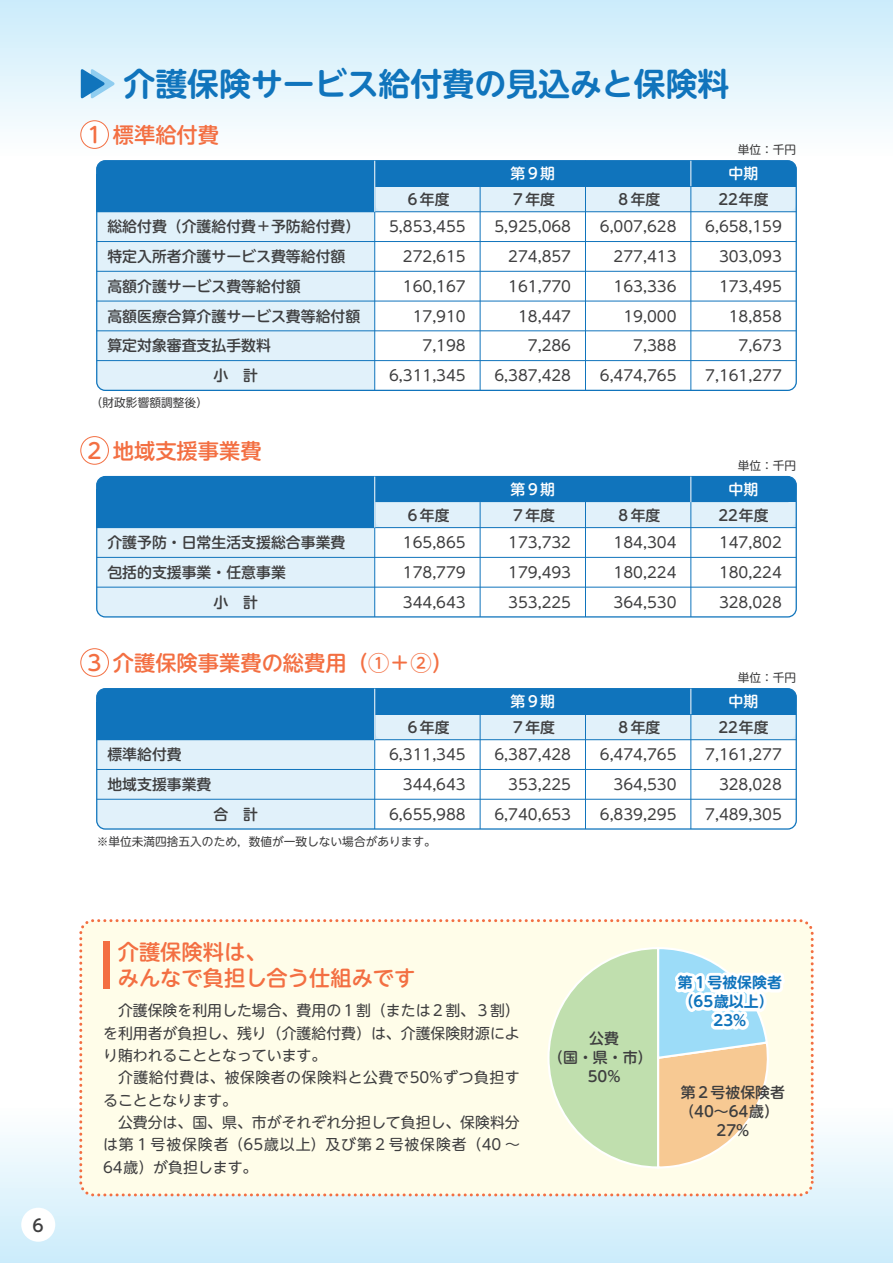
<style>
.page{position:relative;width:893px;height:1263px;background:#fff}
.page>*{position:absolute;margin:0;border:0;box-sizing:border-box;transform-origin:0 0}
.t1{font:700 31.95px "UD Shin M Go Pro De";color:#1074bc}
.t2{font:500 21.3px/26.5px "UD Shin M Go Pro";color:#f36f42}
.t3{font:500 16.95px "UD Shin M Go Pro";color:#3e3e3f}
.t4{font:14.85px/29.7px "UD Shin M Go Pro";color:#3e3e3f;text-align:right}
.t5{font:500 14.85px/19px "UD Shin M Go Pro";color:#3e3e3f;text-align:center}
.t6{font:14.85px/22.4px "UD Shin M Go Pro";letter-spacing:.035em;color:#3e3e3f}
.t7{font:700 14.85px/19px "UD Shin M Go Pro De";color:#1074bc;text-align:center}
.t8{font:500 14.85px "UD Shin M Go Pro";color:#fff}
.t9{font:11.7px "UD Shin M Go Pro";color:#3e3e3f}
</style>
<div class="page">
<div style="left:0;top:0;width:893px;height:157px;background:linear-gradient(to bottom,#cbecfb,#fefefe)"></div>
<div style="left:0;top:1106px;width:893px;height:157px;background:linear-gradient(to bottom,#fefefe,#cbebfa)"></div>
<div style="left:81px;top:921px;width:731px;height:274px;background:#fffde9;border-radius:13px"></div>
<div style="left:79px;top:919px;width:735px;height:277px;border:3px dashed #f36f42;border-radius:13px"></div>
<div style="left:81px;top:121px;width:27px;height:27px;background:#fff;border-radius:50%"></div>
<div style="left:80px;top:120px;width:29px;height:29px;border:1px solid #f36f42;border-radius:50%"></div>
<div style="left:375px;top:161px;width:421px;height:51px;background:#e1f1fa;border-radius:9px"></div>
<div style="left:97px;top:161px;width:278px;height:229px;background:#e1f1fa;border-radius:9px"></div>
<div style="left:97px;top:161px;width:699px;height:25px;background:#1074bc;border-radius:9px"></div>
<div style="left:97px;top:174px;width:699px;height:12px;background:#1074bc"></div>
<div style="left:97px;top:186px;width:278px;height:26px;background:#1074bc"></div>
<div style="left:124px;top:373px;width:251px;height:17px;background:#e1f1fa"></div>
<div style="left:96px;top:160px;width:701px;height:231px;border:1px solid #1074bc;border-radius:9px"></div>
<hr style="left:480px;top:186px;width:1px;height:204px;background:#1074bc">
<hr style="left:97px;top:241px;width:699px;height:1px;background:#1074bc">
<hr style="left:97px;top:271px;width:699px;height:1px;background:#1074bc">
<hr style="left:97px;top:301px;width:699px;height:1px;background:#1074bc">
<hr style="left:97px;top:330px;width:699px;height:1px;background:#1074bc">
<hr style="left:97px;top:360px;width:699px;height:1px;background:#1074bc">
<hr style="left:585px;top:161px;width:1px;height:229px;background:#1074bc">
<hr style="left:690px;top:186px;width:1px;height:204px;background:#1074bc">
<svg style="left:690px;top:161px;width:1px;height:25px"></svg>
<hr style="left:97px;top:211px;width:699px;height:1px;background:#1074bc">
<hr style="left:374px;top:186px;width:1px;height:204px;background:#1074bc">
<hr style="left:374px;top:161px;width:1px;height:51px;background:#fff">
<div style="left:80px;top:436px;width:29px;height:29px;border:1px solid #f36f42;border-radius:50%"></div>
<div style="left:375px;top:477px;width:421px;height:51px;background:#e1f1fa;border-radius:9px"></div>
<div style="left:97px;top:477px;width:278px;height:140px;background:#e1f1fa;border-radius:9px"></div>
<div style="left:97px;top:477px;width:699px;height:25px;background:#1074bc;border-radius:9px"></div>
<div style="left:97px;top:490px;width:699px;height:12px;background:#1074bc"></div>
<div style="left:97px;top:502px;width:278px;height:26px;background:#1074bc"></div>
<div style="left:96px;top:476px;width:701px;height:141px;border:1px solid #1074bc;border-radius:9px"></div>
<hr style="left:480px;top:502px;width:1px;height:115px;background:#1074bc">
<hr style="left:97px;top:557px;width:699px;height:1px;background:#1074bc">
<hr style="left:97px;top:587px;width:699px;height:1px;background:#1074bc">
<hr style="left:97px;top:527px;width:699px;height:1px;background:#1074bc">
<hr style="left:374px;top:502px;width:1px;height:115px;background:#1074bc">
<hr style="left:374px;top:477px;width:1px;height:51px;background:#fff">
<div style="left:80px;top:648px;width:29px;height:29px;border:1px solid #f36f42;border-radius:50%"></div>
<div style="left:375px;top:689px;width:421px;height:51px;background:#e1f1fa;border-radius:9px"></div>
<div style="left:97px;top:689px;width:278px;height:140px;background:#e1f1fa;border-radius:9px"></div>
<div style="left:97px;top:689px;width:699px;height:25px;background:#1074bc;border-radius:9px"></div>
<div style="left:97px;top:702px;width:699px;height:12px;background:#1074bc"></div>
<div style="left:97px;top:714px;width:278px;height:26px;background:#1074bc"></div>
<div style="left:124px;top:811px;width:251px;height:18px;background:#e1f1fa"></div>
<div style="left:96px;top:688px;width:701px;height:142px;border:1px solid #1074bc;border-radius:9px"></div>
<hr style="left:480px;top:714px;width:1px;height:115px;background:#1074bc">
<hr style="left:97px;top:769px;width:699px;height:1px;background:#1074bc">
<hr style="left:97px;top:799px;width:699px;height:1px;background:#1074bc">
<hr style="left:97px;top:739px;width:699px;height:1px;background:#1074bc">
<hr style="left:374px;top:714px;width:1px;height:115px;background:#1074bc">
<hr style="left:374px;top:689px;width:1px;height:51px;background:#fff">
<svg style="left:546px;top:475px;width:255px;height:694px"></svg>
<svg style="left:81px;top:69px;width:34px;height:30px"></svg>
<div style="left:103px;top:941px;width:6px;height:48px;background:#f36f42"></div>
<div style="left:21px;top:1208px;width:34px;height:34px;background:#fff;border-radius:50%"></div>
<p class="t3" style="left:33px;top:1211px;width:13px">6</p>
<h1 class="t1" style="left:124px;top:57px;width:607px">介護保険サービス給付費の見込みと保険料</h1>
<h2 class="t2" style="left:88px;top:121px;width:133px">1 標準給付費</h2>
<p class="t9" style="left:738px;top:140px;width:60px">単位：千円</p>
<p class="t8" style="left:510px;top:161px;width:46px">第９期</p>
<p class="t8" style="left:729px;top:161px;width:31px">中期</p>
<p class="t5" style="left:405px;top:189px;width:46px">６年度</p>
<p class="t5" style="left:510px;top:189px;width:46px">７年度</p>
<p class="t5" style="left:616px;top:189px;width:46px">８年度</p>
<p class="t5" style="left:718px;top:189px;width:52px">22年度</p>
<p class="t5" style="left:107px;top:216px;width:254px">総給付費（介護給付費＋予防給付費）</p>
<p class="t4" style="left:389px;top:211px;width:78px">5,853,455<br>272,615<br>160,167<br>17,910<br>7,198<br>6,311,345</p>
<p class="t5" style="left:107px;top:246px;width:240px">特定入所者介護サービス費等給付額</p>
<p class="t5" style="left:107px;top:276px;width:195px">高額介護サービス費等給付額</p>
<p class="t5" style="left:107px;top:306px;width:254px">高額医療合算介護サービス費等給付額</p>
<p class="t5" style="left:107px;top:335px;width:165px">算定対象審査支払手数料</p>
<p class="t5" style="left:213px;top:365px;width:46px">小　計</p>
<p class="t9" style="left:91px;top:393px;width:118px">（財政影響額調整後）</p>
<h2 class="t2" style="left:88px;top:436px;width:176px">2 地域支援事業費</h2>
<p class="t4" style="left:494px;top:211px;width:78px">5,925,068<br>274,857<br>161,770<br>18,447<br>7,286<br>6,387,428</p>
<p class="t4" style="left:600px;top:211px;width:78px">6,007,628<br>277,413<br>163,336<br>19,000<br>7,388<br>6,474,765</p>
<p class="t4" style="left:705px;top:211px;width:78px">6,658,159<br>303,093<br>173,495<br>18,858<br>7,673<br>7,161,277</p>
<p class="t8" style="left:510px;top:477px;width:46px">第９期</p>
<p class="t9" style="left:738px;top:456px;width:60px">単位：千円</p>
<p class="t8" style="left:729px;top:477px;width:31px">中期</p>
<p class="t5" style="left:405px;top:505px;width:46px">６年度</p>
<p class="t5" style="left:510px;top:505px;width:46px">７年度</p>
<p class="t5" style="left:616px;top:505px;width:46px">８年度</p>
<p class="t5" style="left:718px;top:505px;width:52px">22年度</p>
<p class="t5" style="left:107px;top:532px;width:240px">介護予防・日常生活支援総合事業費</p>
<p class="t4" style="left:403px;top:527px;width:64px;text-align:justify">165,865<br>178,779<br>344,643</p>
<p class="t5" style="left:213px;top:557px;width:74px;line-height:29.7px;text-align:left;text-indent:-106px">包括的支援事業・任意事業小　計</p>
<h2 class="t2" style="left:88px;top:649px;width:367px">3 介護保険事業費の総費用（①＋②）</h2>
<p class="t4" style="left:508px;top:527px;width:64px;text-align:justify">173,732<br>179,493<br>353,225</p>
<p class="t4" style="left:614px;top:527px;width:64px;text-align:justify">184,304<br>180,224<br>364,530</p>
<p class="t4" style="left:719px;top:527px;width:64px;text-align:justify">147,802<br>180,224<br>328,028</p>
<p class="t8" style="left:510px;top:689px;width:46px">第９期</p>
<p class="t9" style="left:738px;top:668px;width:60px">単位：千円</p>
<p class="t8" style="left:729px;top:689px;width:31px">中期</p>
<p class="t5" style="left:405px;top:717px;width:46px">６年度</p>
<p class="t5" style="left:510px;top:717px;width:46px">７年度</p>
<p class="t5" style="left:616px;top:717px;width:46px">８年度</p>
<p class="t5" style="left:718px;top:717px;width:52px">22年度</p>
<p class="t5" style="left:107px;top:744px;width:76px">標準給付費</p>
<p class="t4" style="left:389px;top:739px;width:78px">6,311,345<br>344,643<br>6,655,988</p>
<p class="t5" style="left:107px;top:774px;width:106px">地域支援事業費</p>
<p class="t5" style="left:213px;top:804px;width:46px">合　計</p>
<p class="t9" style="left:97px;top:832px;width:341px">※単位未満四捨五入のため，数値が一致しない場合があります。</p>
<p class="t4" style="left:494px;top:739px;width:78px">6,387,428<br>353,225<br>6,740,653</p>
<p class="t4" style="left:600px;top:739px;width:78px">6,474,765<br>364,530<br>6,839,295</p>
<p class="t4" style="left:705px;top:739px;width:78px">7,161,277<br>328,028<br>7,489,305</p>
<h2 class="t2" style="left:118px;top:937px;width:299px">介護保険料は、<br>みんなで負担し合う仕組みです</h2>
<p class="t4" style="left:103px;top:999px;width:418px;line-height:22.4px;text-align:justify;text-indent:15px">介護保険を利用した場合、費用の１割（または２割、３割）を利用者が負担し、残り（介護給付費）は、介護保険財源により賄われることとなっています。</p>
<p class="t6" style="left:103px;top:1066px;width:418px;text-indent:15px">介護給付費は、被保険者の保険料と公費で50%ずつ負担することとなります。</p>
<p class="t4" style="left:103px;top:1110px;width:418px;line-height:22.4px;text-align:justify;text-indent:15px">公費分は、国、県、市がそれぞれ分担して負担し、保険料分は第１号被保険者（65歳以上）及び第２号被保険者（40 ～64歳）が負担します。</p>
<p class="t5" style="left:548px;top:1028px;width:106px">公費<br>（国・県・市）<br>50%</p>
<p class="t7" style="left:678px;top:972px;width:106px">第１号被保険者（65歳以上）<br>23%</p>
<p class="t5" style="left:679px;top:1082px;width:107px">第２号被保険者（40～64歳）<br>27%</p>
</div>
